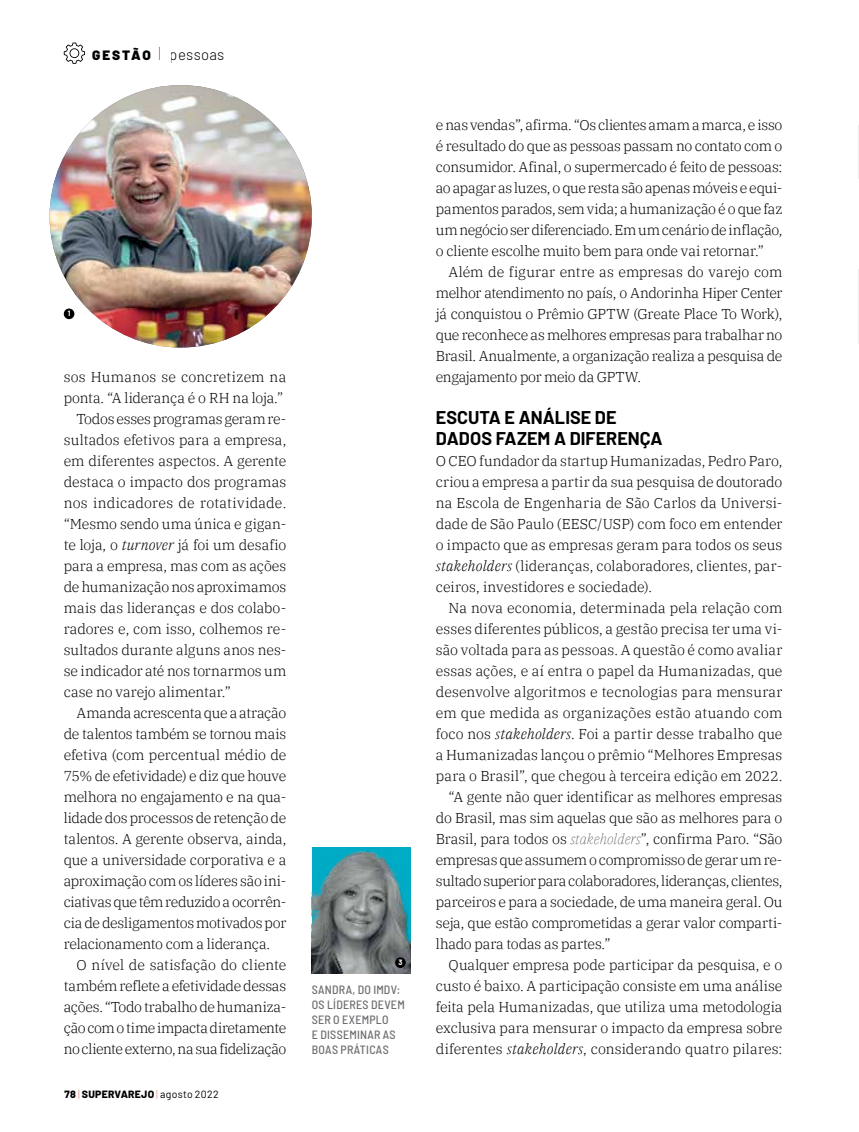
<style>
.page{position:relative;width:859px;height:1132px;background:#fff}
.page>*{position:absolute;margin:0;border:0;box-sizing:border-box;transform-origin:0 0}
.t1{font:700 18px/21px "Barlow";color:#000}
.t2{font:300 15px "Barlow";letter-spacing:.015em;color:#000}
.t3{font:300 14.25px/21px "IBM Plex Serif";letter-spacing:-.005em;color:#000;text-align:justify}
.t4{font:300 14.25px "IBM Plex Serif";letter-spacing:-.025em;color:#000}
.t5{font:300 14.25px "IBM Plex Serif";letter-spacing:.015em;color:#000}
.t6{font:300 14.25px "IBM Plex Serif";letter-spacing:-.035em;color:#000}
.t7{font:500 semi-condensed 12px/15px "Barlow";letter-spacing:.02em;color:#6d6e71}
.t8{font:800 10.5px "Barlow";letter-spacing:.02em;color:#000}
.t9{font:700 7.5px "Barlow";color:#fff}
.s1{font-weight:900;font-size:13.5px}
.s2{font-style:italic}
.s3{font-weight:300;color:#d58064}
.s4{font-weight:400}
.s5{font-weight:100;font-style:italic}
</style>
<div class="page">
<svg style="left:159px;top:47px;width:1px;height:13px"></svg>
<svg style="left:64px;top:43px;width:21px;height:21px"></svg>
<img style="left:50px;top:85px;width:262px;height:262px;border-radius:131px">
<div style="left:64px;top:308px;width:10px;height:11px;background:#000;border-radius:50%"></div>
<img style="left:312px;top:847px;width:98px;height:125px">
<div style="left:395px;top:957px;width:11px;height:10px;background:#000;border-radius:50%"></div>
<svg style="left:858px;top:125px;width:1px;height:219px"></svg>
<p class="t2" style="left:92px;top:44px;width:134px"><span class="s1">GESTÃO</span> pessoas</p>
<p class="t9" style="left:68px;top:308px;width:4px">1</p>
<p class="t5" style="left:64px;top:366px;width:224px">sos Humanos se concretizem na</p>
<p class="t3" style="left:64px;top:386px;width:221px">ponta. “A liderança é o RH na loja.”</p>
<p class="t3" style="left:77px;top:407px;width:211px">Todos esses programas geram re-</p>
<p class="t3" style="left:64px;top:428px;width:224px">sultados efetivos para a empresa,</p>
<p class="t3" style="left:64px;top:449px;width:224px">em diferentes aspectos. A gerente</p>
<p class="t3" style="left:64px;top:470px;width:224px">destaca o impacto dos programas</p>
<p class="t5" style="left:64px;top:492px;width:224px">nos indicadores de rotatividade.</p>
<p class="t3" style="left:64px;top:512px;width:224px">“Mesmo sendo uma única e gigan-</p>
<p class="t3" style="left:64px;top:533px;width:224px">te loja, o <span class="s2">turnover</span> já foi um desafio</p>
<p class="t3" style="left:64px;top:554px;width:224px">para a empresa, mas com as ações</p>
<p class="t3" style="left:64px;top:575px;width:224px">de humanização nos aproximamos</p>
<p class="t3" style="left:64px;top:596px;width:224px">mais das lideranças e dos colabo-</p>
<p class="t3" style="left:64px;top:617px;width:224px">radores e, com isso, colhemos re-</p>
<p class="t3" style="left:64px;top:638px;width:224px">sultados durante alguns anos nes-</p>
<p class="t3" style="left:64px;top:659px;width:224px">se indicador até nos tornarmos um</p>
<p class="t3" style="left:64px;top:680px;width:169px">case no varejo alimentar.”</p>
<p class="t3" style="left:77px;top:701px;width:211px">Amanda acrescenta que a atração</p>
<p class="t3" style="left:64px;top:722px;width:224px">de talentos também se tornou mais</p>
<p class="t3" style="left:64px;top:743px;width:224px">efetiva (com percentual médio de</p>
<p class="t4" style="left:64px;top:765px;width:224px">75% de efetividade) e diz que houve</p>
<p class="t4" style="left:64px;top:786px;width:224px">melhora no engajamento e na qua-</p>
<p class="t3" style="left:64px;top:806px;width:224px">lidade dos processos de retenção de</p>
<p class="t3" style="left:64px;top:827px;width:224px">talentos. A gerente observa, ainda,</p>
<p class="t3" style="left:64px;top:848px;width:224px">que a universidade corporativa e a</p>
<p class="t3" style="left:64px;top:869px;width:224px">aproximação com os líderes são ini-</p>
<p class="t4" style="left:64px;top:891px;width:224px">ciativas que têm reduzido a ocorrên-</p>
<p class="t3" style="left:64px;top:911px;width:224px">cia de desligamentos motivados por</p>
<p class="t4" style="left:64px;top:933px;width:208px">relacionamento com a liderança.</p>
<p class="t3" style="left:77px;top:953px;width:211px">O nível de satisfação do cliente</p>
<p class="t4" style="left:64px;top:975px;width:224px">também reflete a efetividade dessas</p>
<p class="t3" style="left:64px;top:995px;width:224px">ações. “Todo trabalho de humaniza-</p>
<p class="t4" style="left:64px;top:1017px;width:224px">ção com o time impacta diretamente</p>
<p class="t6" style="left:64px;top:1038px;width:224px">no cliente externo, na sua fidelização</p>
<p class="t8" style="left:65px;top:1086px;width:156px">78 <span class="s3">|</span> SUPERVAREJO <span class="s3">|</span> <span class="s4">agosto 2022</span></p>
<p class="t9" style="left:398px;top:956px;width:6px">3</p>
<p class="t7" style="left:312px;top:981px;width:94px">SANDRA, DO IMDV:<br>OS LÍDERES DEVEM<br>SER O EXEMPLO<br>E DISSEMINAR AS<br>BOAS PRÁTICAS</p>
<p class="t3" style="left:436px;top:113px;width:348px">e nas vendas”, afirma. “Os clientes amam a marca, e isso é resultado do que as pessoas passam no contato com o consumidor. Afinal, o supermercado é feito de pessoas: ao apagar as luzes, o que resta são apenas móveis e equi&shy;pamentos parados, sem vida; a humanização é o que faz um negócio ser diferenciado. Em um cenário de inflação, o cliente escolhe muito bem para onde vai retornar.”</p>
<p class="t3" style="left:436px;top:260px;width:348px;text-indent:13px">Além de figurar entre as empresas do varejo com melhor atendimento no país, o Andorinha Hiper Center já conquistou o Prêmio GPTW (Greate Place To Work), que reconhece as melhores empresas para trabalhar no Brasil. Anualmente, a organização realiza a pesquisa de engajamento por meio da GPTW.</p>
<p class="t1" style="left:436px;top:405px;width:228px">ESCUTA E ANÁLISE DE<br>DADOS FAZEM A DIFERENÇA</p>
<p class="t3" style="left:436px;top:449px;width:348px">O CEO fundador da startup Humanizadas, Pedro Paro, criou a empresa a partir da sua pesquisa de doutorado na Escola de Engenharia de São Carlos da Universi&shy;dade de São Paulo (EESC/USP) com foco em entender o impacto que as empresas geram para todos os seus <span class="s2">stakeholders</span> (lideranças, colaboradores, clientes, par&shy;ceiros, investidores e sociedade).</p>
<p class="t3" style="left:449px;top:596px;width:335px">Na nova economia, determinada pela relação com</p>
<p class="t3" style="left:436px;top:617px;width:348px">esses diferentes públicos, a gestão precisa ter uma vi-</p>
<p class="t3" style="left:436px;top:638px;width:348px">são voltada para as pessoas. A questão é como avaliar</p>
<p class="t3" style="left:436px;top:659px;width:348px">essas ações, e aí entra o papel da Humanizadas, que</p>
<p class="t3" style="left:436px;top:680px;width:348px">desenvolve algoritmos e tecnologias para mensurar</p>
<p class="t3" style="left:436px;top:701px;width:348px">em que medida as organizações estão atuando com</p>
<p class="t3" style="left:436px;top:722px;width:348px">foco nos <span class="s2">stakeholders</span>. Foi a partir desse trabalho que</p>
<p class="t3" style="left:436px;top:743px;width:348px">a Humanizadas lançou o prêmio “Melhores Empresas</p>
<p class="t3" style="left:436px;top:764px;width:348px">para o Brasil”, que chegou à terceira edição em 2022.</p>
<p class="t3" style="left:449px;top:785px;width:335px">“A gente não quer identificar as melhores empresas</p>
<p class="t3" style="left:436px;top:806px;width:348px">do Brasil, mas sim aquelas que são as melhores para o</p>
<p class="t3" style="left:436px;top:827px;width:348px">Brasil, para todos os <span class="s5">stakeholders</span>”, confirma Paro. “São</p>
<p class="t3" style="left:436px;top:848px;width:348px">empresas que assumem o compromisso de gerar um re-</p>
<p class="t4" style="left:436px;top:870px;width:348px">sultado superior para colaboradores, lideranças, clientes,</p>
<p class="t3" style="left:436px;top:890px;width:348px">parceiros e para a sociedade, de uma maneira geral. Ou</p>
<p class="t3" style="left:436px;top:911px;width:348px">seja, que estão comprometidas a gerar valor comparti-</p>
<p class="t3" style="left:436px;top:932px;width:176px">lhado para todas as partes.”</p>
<p class="t3" style="left:449px;top:953px;width:335px">Qualquer empresa pode participar da pesquisa, e o</p>
<p class="t3" style="left:436px;top:974px;width:348px">custo é baixo. A participação consiste em uma análise</p>
<p class="t3" style="left:436px;top:995px;width:348px">feita pela Humanizadas, que utiliza uma metodologia</p>
<p class="t3" style="left:436px;top:1016px;width:348px">exclusiva para mensurar o impacto da empresa sobre</p>
<p class="t3" style="left:436px;top:1037px;width:348px">diferentes <span class="s2">stakeholders</span>, considerando quatro pilares:</p>
</div>
